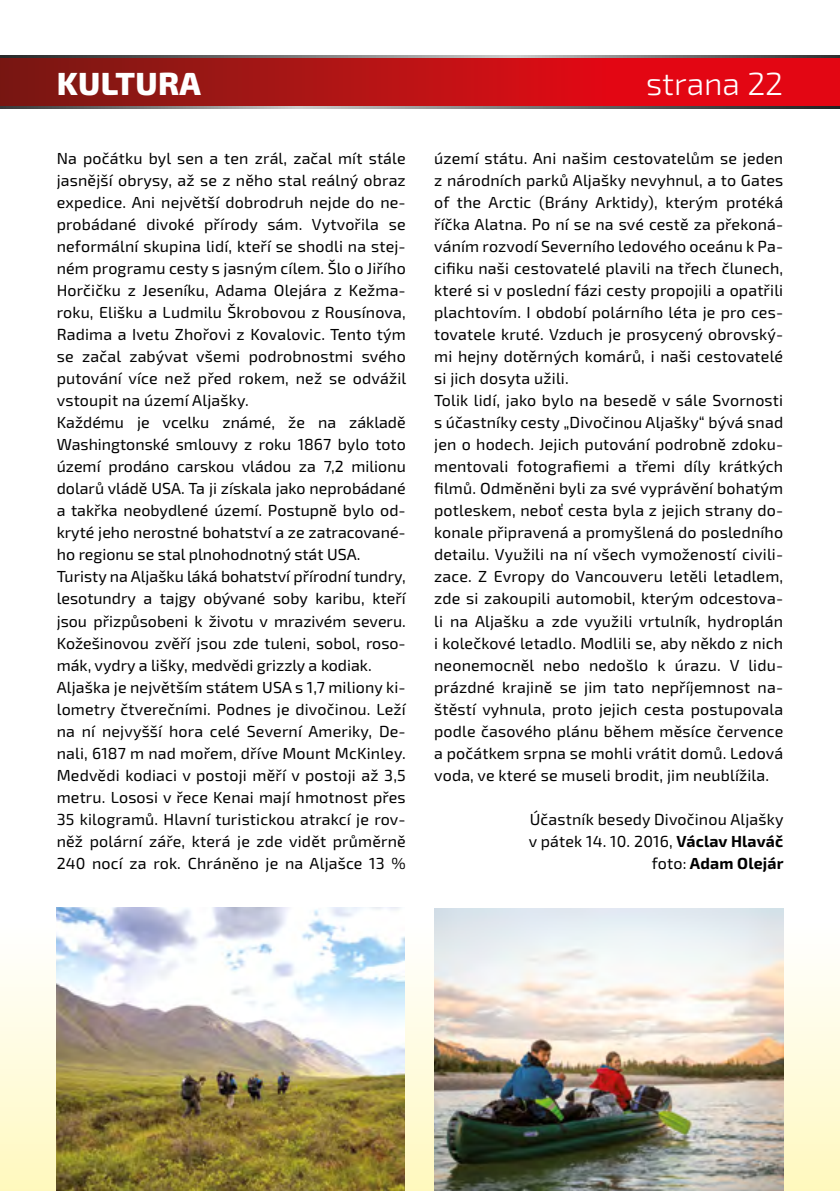
<style>
.page{position:relative;width:840px;height:1191px;background:#fff}
.page>*{position:absolute;margin:0;border:0;box-sizing:border-box;transform-origin:0 0}
.t1{font:300 32px "Exo 2.0";color:#fff}
.t2{font:800 32px "Exo 2.0";letter-spacing:.01em;color:#fff}
.t3{font:16px/22px "Exo 2.0";letter-spacing:.01em;color:#000}
.s1{font-weight:700}
</style>
<div class="page">
<svg style="left:0;top:57px;width:839px;height:50px;background:#b71317"></svg>
<svg style="left:0;top:55px;width:839px;height:2px;background:#757474"></svg>
<svg style="left:0;top:107px;width:839px;height:2px;background:#747374"></svg>
<svg style="left:0;top:907px;width:839px;height:284px"></svg>
<img style="left:57px;top:908px;width:347px;height:283px">
<img style="left:434px;top:908px;width:348px;height:283px">
<h1 class="t2" style="left:57px;top:64px;width:145px">KULTURA</h1>
<h1 class="t1" style="left:645px;top:65px;width:138px">strana 22</h1>
<p class="t3" style="left:57px;top:148px;width:351px">Na počátku byl sen a ten zrál, začal mít stále jasnější obrysy, až se z něho stal reálný obraz expedice. Ani největší dobrodruh nejde do ne&shy;probádané divoké přírody sám. Vytvořila se neformální skupina lidí, kteří se shodli na stej&shy;ném programu cesty s jasným cílem. Šlo o Jiřího Horčičku z Jeseníku, Adama Olejára z Kežma&shy;roku, Elišku a Ludmilu Škrobovou z Rousínova, Radima a Ivetu Zhořovi z Kovalovic. Tento tým se začal zabývat všemi podrobnostmi svého putování více než před rokem, než se odvážil vstoupit na území Aljašky.<br>Každému je vcelku známé, že na základě Washingtonské smlouvy z roku 1867 bylo toto území prodáno carskou vládou za 7,2 milionu dolarů vládě USA. Ta ji získala jako neprobádané a takřka neobydlené území. Postupně bylo od&shy;kryté jeho nerostné bohatství a ze zatracované&shy;ho regionu se stal plnohodnotný stát USA.<br>Turisty na Aljašku láká bohatství přírodní tundry, lesotundry a tajgy obývané soby karibu, kteří jsou přizpůsobeni k životu v mrazivém severu.<br>Kožešinovou zvěří jsou zde tuleni, sobol, roso&shy;mák, vydry a lišky, medvědi grizzly a kodiak.<br>Aljaška je největším státem USA s 1,7 miliony ki&shy;lometry čtverečními. Podnes je divočinou. Leží na ní nejvyšší hora celé Severní Ameriky, De&shy;nali, 6187 m nad mořem, dříve Mount McKinley.<br>Medvědi kodiaci v postoji měří v postoji až 3,5 metru. Lososi v řece Kenai mají hmotnost přes 35 kilogramů. Hlavní turistickou atrakcí je rov&shy;něž polární záře, která je zde vidět průměrně 240 nocí za rok. Chráněno je na Aljašce 13 %</p>
<p class="t3" style="left:434px;top:148px;width:350px">území státu. Ani našim cestovatelům se jeden z národních parků Aljašky nevyhnul, a to Gates of the Arctic (Brány Arktidy), kterým protéká říčka Alatna. Po ní se na své cestě za překoná&shy;váním rozvodí Severního ledového oceánu k Pa&shy;cifiku naši cestovatelé plavili na třech člunech, které si v poslední fázi cesty propojili a opatřili plachtovím. I období polárního léta je pro ces&shy;tovatele kruté. Vzduch je prosycený obrovský&shy;mi hejny dotěrných komárů, i naši cestovatelé si jich dosyta užili.<br>Tolik lidí, jako bylo na besedě v sále Svornosti s účastníky cesty „Divočinou Aljašky“ bývá snad jen o hodech. Jejich putování podrobně zdoku&shy;mentovali fotografiemi a třemi díly krátkých filmů. Odměněni byli za své vyprávění bohatým potleskem, neboť cesta byla z jejich strany do&shy;konale připravená a promyšlená do posledního detailu. Využili na ní všech vymožeností civili&shy;zace. Z Evropy do Vancouveru letěli letadlem, zde si zakoupili automobil, kterým odcestova&shy;li na Aljašku a zde využili vrtulník, hydroplán i kolečkové letadlo. Modlili se, aby někdo z nich neonemocněl nebo nedošlo k úrazu. V lidu&shy;prázdné krajině se jim tato nepříjemnost na&shy;štěstí vyhnula, proto jejich cesta postupovala podle časového plánu během měsíce července a počátkem srpna se mohli vrátit domů. Ledová voda, ve které se museli brodit, jim neublížila.</p>
<p class="t3" style="left:528px;top:808px;width:256px;text-align:right">Účastník besedy Divočinou Aljašky v pátek 14. 10. 2016, <span class="s1">Václav Hlaváč </span>foto: <span class="s1">Adam Olejár</span></p>
</div>
